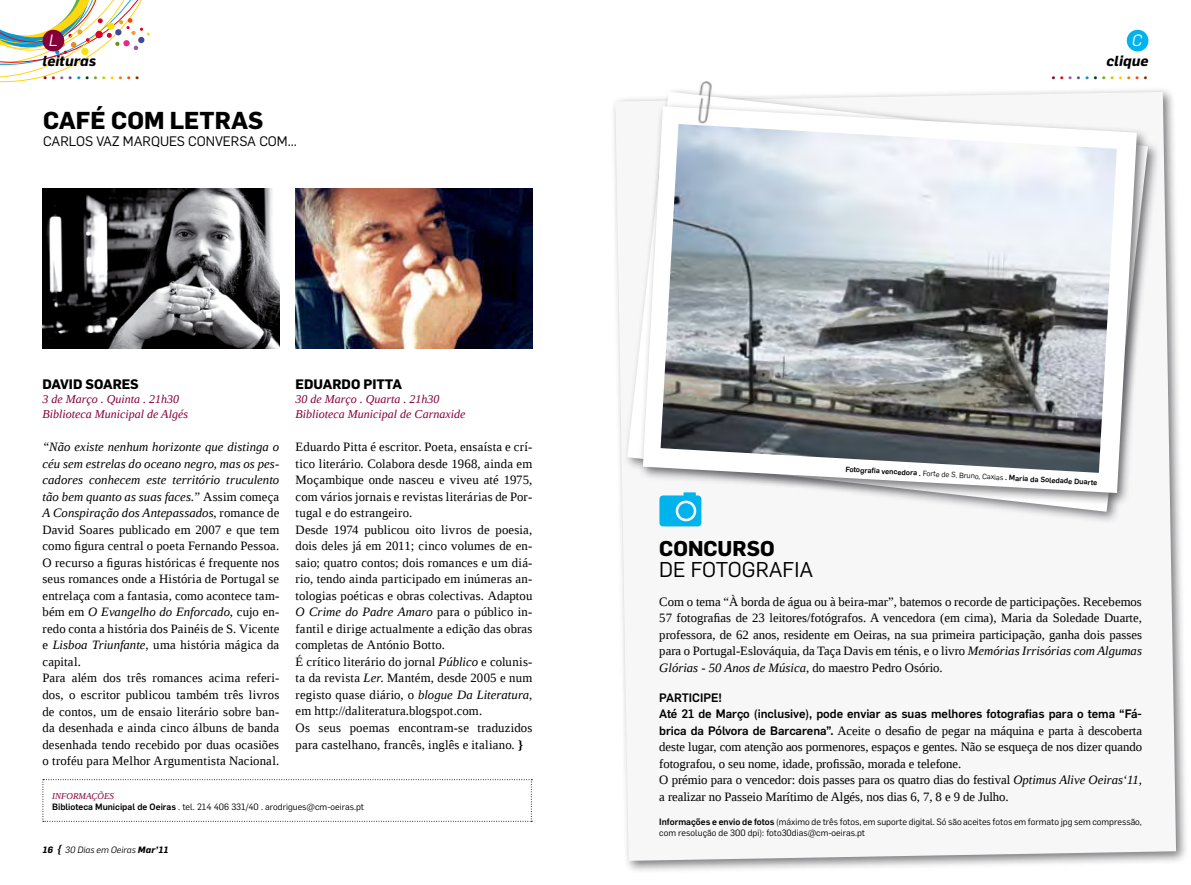
<style>
.page{position:relative;width:1191px;height:885px;background:#fff}
.page>*{position:absolute;margin:0;border:0;box-sizing:border-box;transform-origin:0 0}
.t1{font:700 24px "Flama";color:#000}
.t2{font:21px "Flama";color:#000}
.t3{font:700 21px "Flama";color:#000}
.t4{font:italic 16.05px "Flama";color:#fff}
.t5{font:14.25px "Flama";color:#85003b}
.t6{font:italic 700 14.25px "Flama";letter-spacing:.01em;color:#000}
.t7{font:13.5px "Flama";color:#000}
.t8{font:700 13.5px "Flama";color:#000}
.t9{font:12.75px/16.5px "Liberation Serif";letter-spacing:.01em;color:#000}
.t10{font:italic 12px/14.4px "Liberation Serif";color:#85003b}
.t11{font:500 12px/16.5px "Flama";letter-spacing:-.005em;color:#000}
.t12{font:9px/10.8px "Flama";color:#000}
.t13{font:italic 9px "Flama";letter-spacing:.005em;color:#000}
.t14{font:italic 9px "Liberation Serif";color:#85003b}
.t15{font:500 7.5px "Flama";color:#000}
.s1{color:#db0026}
.s2{color:#97579f}
.s3{color:#56499a}
.s4{color:#0090d8}
.s5{color:#003813}
.s6{color:#60af20}
.s7{color:#c0d000}
.s8{color:#ffd500}
.s9{color:#ef7d00}
.s10{color:#ea4f00}
.s11{color:#872a00}
.s12{font-style:italic}
.s13{font-weight:700}
.s14{font-weight:500}
.s15{font-family:"Liberation Serif";font-weight:700;font-size:12px}
.s16{font-weight:400}
.s17{font-family:"Flama";font-weight:500;font-size:12px}
</style>
<div class="page">
<svg style="left:0;top:0;width:150px;height:82px"></svg>
<div style="left:1126px;top:30px;width:22px;height:21px;background:#00b3ed;border-radius:50%"></div>
<div style="left:610px;top:87px;width:578px;height:786px;background:#504f53;opacity:.75"></div>
<svg style="left:615px;top:92px;width:561px;height:768px"></svg>
<div style="left:622px;top:86px;width:538px;height:437px;background:#504f53;opacity:.75"></div>
<svg style="left:627px;top:92px;width:521px;height:419px"></svg>
<div style="left:637px;top:101px;width:512px;height:404px;background:#504f53;opacity:.75"></div>
<svg style="left:643px;top:106px;width:493px;height:387px"></svg>
<img style="left:697px;top:81px;width:16px;height:43px">
<svg style="left:659px;top:492px;width:42px;height:34px"></svg>
<div style="left:678px;top:503px;width:15px;height:15px;background:#00b3ed;border-radius:50%"></div>
<img style="left:660px;top:124px;width:456px;height:349px">
<div style="left:43px;top:30px;width:21px;height:21px;background:#85003b;border-radius:50%"></div>
<img style="left:43px;top:189px;width:236px;height:160px">
<img style="left:296px;top:189px;width:236px;height:160px">
<svg style="left:43px;top:779px;width:489px;height:42px"></svg>
<p class="t4" style="left:49px;top:30px;width:10px">L</p>
<p class="t5" style="left:43px;top:68px;width:99px">•<span class="s1">•</span><span class="s2">•</span><span class="s3">•</span><span class="s4">•</span><span class="s5">•</span><span class="s6">•</span><span class="s7">•</span><span class="s8">•</span><span class="s9">•</span><span class="s10">•</span><span class="s11">•</span></p>
<p class="t6" style="left:43px;top:51px;width:55px">leituras</p>
<h1 class="t1" style="left:43px;top:103px;width:222px">CAFÉ COM LETRAS</h1>
<p class="t7" style="left:43px;top:132px;width:255px">CARLOS VAZ MARQUES CONVERSA COM...</p>
<p class="t8" style="left:43px;top:374px;width:98px">DAVID SOARES</p>
<p class="t10" style="left:43px;top:392px;width:147px">3 de Março . Quinta . 21h30<br>Biblioteca Municipal de Algés</p>
<p class="t9" style="left:43px;top:438px;width:238px"><span class="s12">“Não existe nenhum horizonte que distinga o céu sem estrelas do oceano negro, mas os pes&shy;cadores conhecem este território truculento tão bem quanto as suas faces.”</span> Assim começa <span class="s12">A Conspiração dos Antepassados</span>, romance de David Soares publicado em 2007 e que tem como figura central o poeta Fernando Pessoa.<br>O recurso a figuras históricas é frequente nos seus romances onde a História de Portugal se entrelaça com a fantasia, como acontece tam&shy;bém em <span class="s12">O Evangelho do Enforcado</span>, cujo en&shy;redo conta a história dos Painéis de S. Vicente e <span class="s12">Lisboa Triunfante</span>, uma história mágica da capital.<br>Para além dos três romances acima referi&shy;dos, o escritor publicou também três livros de contos, um de ensaio literário sobre ban&shy;da desenhada e ainda cinco álbuns de banda desenhada tendo recebido por duas ocasiões o troféu para Melhor Argumentista Nacional.</p>
<p class="t8" style="left:296px;top:374px;width:108px">EDUARDO PITTA</p>
<p class="t10" style="left:296px;top:392px;width:171px">30 de Março . Quarta . 21h30<br>Biblioteca Municipal de Carnaxide</p>
<p class="t9" style="left:296px;top:438px;width:238px">Eduardo Pitta é escritor. Poeta, ensaísta e crí&shy;tico literário. Colabora desde 1968, ainda em Moçambique onde nasceu e viveu até 1975, com vários jornais e revistas literárias de Por&shy;tugal e do estrangeiro.<br>Desde 1974 publicou oito livros de poesia, dois deles já em 2011; cinco volumes de en&shy;saio; quatro contos; dois romances e um diá&shy;rio, tendo ainda participado em inúmeras an&shy;tologias poéticas e obras colectivas. Adaptou <span class="s12">O Crime do Padre Amaro</span> para o público in&shy;fantil e dirige actualmente a edição das obras completas de António Botto.<br>É crítico literário do jornal <span class="s12">Público</span> e colunis&shy;ta da revista <span class="s12">Ler</span>. Mantém, desde 2005 e num registo quase diário, o <span class="s12">blogue Da Literatura</span>, em http://daliteratura.blogspot.com.<br>Os seus poemas encontram-se traduzidos para castelhano, francês, inglês e italiano. <span class="s13">}</span></p>
<p class="t14" style="left:52px;top:790px;width:63px">INFORMAÇÕES</p>
<p class="t12" style="left:52px;top:800px;width:313px"><span class="s14">Biblioteca Municipal de Oeiras</span> . tel. 214 406 331/40 . arodrigues@cm-oeiras.pt</p>
<p class="t13" style="left:43px;top:843px;width:127px"><span class="s13">16</span> <span class="s15">{</span> 30 Dias em Oeiras <span class="s13">Mar’11</span></p>
<p class="t4" style="left:1131px;top:30px;width:12px">C</p>
<p class="t5" style="left:1050px;top:68px;width:99px">•<span class="s1">•</span><span class="s2">•</span><span class="s3">•</span><span class="s4">•</span><span class="s5">•</span><span class="s6">•</span><span class="s7">•</span><span class="s8">•</span><span class="s9">•</span><span class="s10">•</span><span class="s11">•</span></p>
<p class="t6" style="left:1106px;top:51px;width:44px">clique</p>
<h2 class="t3" style="left:659px;top:532px;width:117px">CONCURSO</h2>
<h2 class="t2" style="left:659px;top:554px;width:155px">DE FOTOGRAFIA</h2>
<p class="t15" style="left:845px;top:463px;width:254px;rotate:3deg">Fotografi a vencedora . <span class="s16">Forte de S. Bruno, Caxias</span> . Maria da Soledade Duarte</p>
<p class="t9" style="left:659px;top:593px;width:484px;text-align:justify">Com o tema “À borda de água ou à beira-mar”, batemos o recorde de participações. Recebemos 57 fotografias de 23 leitores/fotógrafos. A vencedora (em cima), Maria da Soledade Duarte, professora, de 62 anos, residente em Oeiras, na sua primeira participação, ganha dois passes para o Portugal-Eslováquia, da Taça Davis em ténis, e o livro <span class="s12">Memórias Irrisórias com Algumas Glórias - 50 Anos de Música</span>, do maestro Pedro Osório.</p>
<p class="t11" style="left:659px;top:688px;width:484px">PARTICIPE!<br>Até 21 de Março (inclusive), pode enviar as suas melhores fotografias para o tema “Fá-</p>
<p class="t9" style="left:659px;top:722px;width:484px"><span class="s17">brica da Pólvora de Barcarena”.</span> Aceite o desafio de pegar na máquina e parta à descoberta deste lugar, com atenção aos pormenores, espaços e gentes. Não se esqueça de nos dizer quando fotografou, o seu nome, idade, profissão, morada e telefone.<br>O prémio para o vencedor: dois passes para os quatro dias do festival <span class="s12">Optimus Alive Oeiras‘11, </span>a realizar no Passeio Marítimo de Algés, nos dias 6, 7, 8 e 9 de Julho.</p>
<p class="t12" style="left:659px;top:816px;width:484px"><span class="s14">Informações e envio de fotos</span> (máximo de três fotos, em suporte digital. Só são aceites fotos em formato jpg sem compressão, com resolução de 300 dpi): foto30dias@cm-oeiras.pt</p>
</div>
